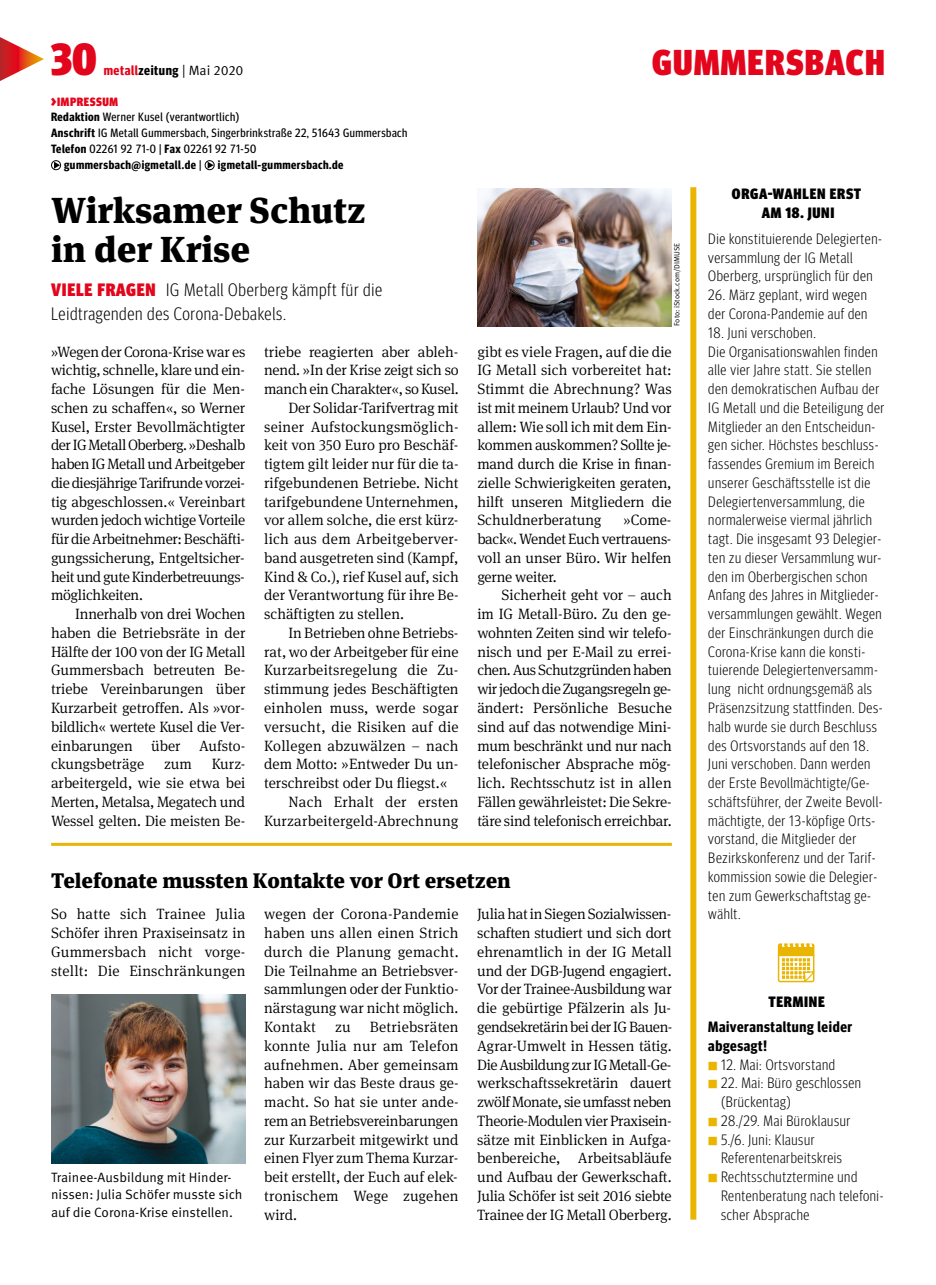
<style>
.page{position:relative;width:936px;height:1285px;background:#fff}
.page>*{position:absolute;margin:0;border:0;box-sizing:border-box;transform-origin:0 0}
.t1{font:900 condensed 45px "Meta Head IGM";color:#e3051b}
.t2{font:900 36px/39px "Meta Serif IGM";color:#000}
.t3{font:900 condensed 36px "Meta Head IGM";letter-spacing:.04em;color:#e3051b}
.t4{font:900 21px "Meta Serif IGM";color:#000}
.t5{font:300 condensed 18px/24px "Meta Head IGM";letter-spacing:.04em;color:#000}
.t6{font:300 15px/18.8px "Meta Serif IGM";color:#000;text-align:justify}
.t7{font:300 condensed 15px/18.8px "Meta Head IGM";letter-spacing:.04em;color:#000}
.t8{font:900 condensed 15px/18.8px "Meta Head IGM";letter-spacing:.05em;color:#000;text-align:center}
.t9{font:700 15px/18.8px "Meta Headline Cond OT";letter-spacing:.04em;color:#000}
.t10{font:13.5px/17.2px "Meta IGM";color:#000}
.t11{font:12px "Meta Headline Cond OT";letter-spacing:.04em;color:#000}
.t12{font:700 12px "Meta Headline Cond OT";letter-spacing:.04em;color:#000}
.t13{font:900 condensed 12px "Meta Head IGM";letter-spacing:.05em;color:#e3051b}
.t14{font:7.5px "Meta IGM";color:#000}
.s1{font-family:"Meta Headline Cond OT";font-weight:700;color:#e3051b}
.s2{font-family:"Meta Headline Cond OT";font-weight:700}
.s3{font-size:15px}
.s4{font-weight:700}
.s5{font-weight:400}
.s6{font-weight:900;color:#e3051b}
.s7{font-family:"Meta IGM";font-weight:700;font-stretch:normal;font-size:11.25px;color:#eab500}
</style>
<div class="page">
<svg style="left:0;top:37px;width:44px;height:44px"></svg>
<svg style="left:51px;top:160px;width:10px;height:10px"></svg>
<svg style="left:205px;top:160px;width:10px;height:10px"></svg>
<div style="left:690px;top:187px;width:6px;height:1032px;background:#eab500"></div>
<svg style="left:777px;top:943px;width:37px;height:39px"></svg>
<hr style="left:51px;top:842px;width:620px;height:3px;background:#eab500">
<img style="left:51px;top:994px;width:194px;height:168px">
<img style="left:477px;top:189px;width:194px;height:137px">
<h1 class="t1" style="left:51px;top:23px;width:47px">30</h1>
<p class="t10" style="left:104px;top:61px;width:141px"><span class="s1">metall</span><span class="s2">zeitung</span> | Mai 2020</p>
<p class="t13" style="left:51px;top:92px;width:68px"><span class="s3">&gt;</span>IMPRESSUM</p>
<p class="t11" style="left:51px;top:110px;width:190px"><span class="s4">Redaktion</span> Werner Kusel (verantwortlich)</p>
<p class="t11" style="left:51px;top:126px;width:358px"><span class="s4">Anschrift</span> IG Metall Gummersbach, Singerbrinkstraße 22, 51643 Gummersbach</p>
<p class="t11" style="left:51px;top:141px;width:206px"><span class="s4">Telefon</span> 02261 92 71-0 | <span class="s4">Fax</span> 02261 92 71-50</p>
<p class="t12" style="left:64px;top:157px;width:139px">gummersbach@igmetall.de <span class="s5">|</span></p>
<p class="t12" style="left:218px;top:157px;width:127px">igmetall-gummersbach.de</p>
<h2 class="t3" style="left:652px;top:34px;width:234px">GUMMERSBACH</h2>
<h2 class="t2" style="left:51px;top:187px;width:316px">Wirksamer Schutz in der Krise</h2>
<p class="t5" style="left:51px;top:277px;width:332px"><span class="s6">VIELE FRAGEN</span> IG Metall Oberberg kämpft für die<br>Leidtragenden des Corona-Debakels.</p>
<p class="t6" style="left:51px;top:341px;width:196px">»Wegen der Corona-Krise war es wichtig, schnelle, klare und ein&shy;fache Lösungen für die Men&shy;schen zu schaffen«, so Werner Kusel, Erster Bevollmächtigter der IG Metall Oberberg. »Deshalb haben IG Metall und Arbeitgeber die diesjährige Tarifrunde vorzei&shy;tig abgeschlossen.« Vereinbart wurden jedoch wichtige Vorteile für die Arbeitnehmer: Beschäfti&shy;gungssicherung, Entgeltsicher&shy;heit und gute Kinderbetreuungs&shy;möglichkeiten.</p>
<p class="t6" style="left:51px;top:603px;width:196px;text-indent:24px">Innerhalb von drei Wochen haben die Betriebsräte in der Hälfte der 100 von der IG Metall Gummersbach betreuten Be&shy;triebe Vereinbarungen über Kurzarbeit getroffen. Als »vor&shy;bildlich« wertete Kusel die Ver&shy;einbarungen über Aufsto&shy;ckungsbeträge</p>
<p class="t6" style="left:51px;top:753px;width:196px;text-indent:161px">Kurz&shy;arbeitergeld, wie sie etwa bei Merten, Metalsa, Megatech und Wessel gelten. Die meisten Be-</p>
<p class="t6" style="left:164px;top:753px;width:29px">zum</p>
<p class="t6" style="left:264px;top:341px;width:196px">triebe reagierten aber ableh-</p>
<p class="t6" style="left:264px;top:360px;width:196px">nend. »In der Krise zeigt sich so</p>
<p class="t6" style="left:264px;top:378px;width:196px">manch ein Charakter«, so Kusel.</p>
<p class="t6" style="left:288px;top:397px;width:172px">Der Solidar-Tarifvertrag mit</p>
<p class="t6" style="left:264px;top:416px;width:196px">seiner Aufstockungsmöglich-</p>
<p class="t6" style="left:264px;top:435px;width:195px">keit von 350 Euro pro Beschäf-</p>
<p class="t6" style="left:264px;top:453px;width:196px">tigtem gilt leider nur für die ta-</p>
<p class="t6" style="left:264px;top:472px;width:196px">rifgebundenen Betriebe. Nicht</p>
<p class="t6" style="left:264px;top:491px;width:196px">tarifgebundene Unternehmen,</p>
<p class="t6" style="left:264px;top:510px;width:196px">vor allem solche, die erst kürz-</p>
<p class="t6" style="left:264px;top:528px;width:196px">lich aus dem Arbeitgeberver-</p>
<p class="t6" style="left:264px;top:547px;width:196px">band ausgetreten sind (Kampf,</p>
<p class="t6" style="left:264px;top:566px;width:196px">Kind &amp; Co.), rief Kusel auf, sich</p>
<p class="t6" style="left:264px;top:585px;width:196px">der Verantwortung für ihre Be-</p>
<p class="t6" style="left:264px;top:603px;width:141px">schäftigten zu stellen.</p>
<p class="t6" style="left:288px;top:622px;width:171px">In Betrieben ohne Betriebs-</p>
<p class="t6" style="left:264px;top:641px;width:196px">rat, wo der Arbeitgeber für eine</p>
<p class="t6" style="left:264px;top:660px;width:196px">Kurzarbeitsregelung die Zu-</p>
<p class="t6" style="left:264px;top:678px;width:196px">stimmung jedes Beschäftigten</p>
<p class="t6" style="left:264px;top:697px;width:196px">einholen muss, werde sogar</p>
<p class="t6" style="left:264px;top:716px;width:196px">versucht, die Risiken auf die</p>
<p class="t6" style="left:264px;top:735px;width:196px">Kollegen abzuwälzen – nach</p>
<p class="t6" style="left:264px;top:753px;width:196px">dem Motto: »Entweder Du un-</p>
<p class="t6" style="left:264px;top:772px;width:184px">terschreibst oder Du fliegst.«</p>
<p class="t6" style="left:288px;top:791px;width:172px">Nach Erhalt der ersten</p>
<p class="t6" style="left:264px;top:810px;width:196px">Kurzarbeitergeld-Abrechnung</p>
<p class="t14" style="left:671px;top:326px;width:84px;rotate:-90deg">Foto: iStock.com/DIMUSE</p>
<p class="t6" style="left:477px;top:341px;width:196px">gibt es viele Fragen, auf die die IG Metall sich vorbereitet hat:<br>Stimmt die Abrechnung? Was ist mit meinem Urlaub? Und vor allem: Wie soll ich mit dem Ein&shy;kommen auskommen? Sollte je&shy;mand durch die Krise in finan&shy;zielle Schwierigkeiten geraten, hilft unseren Mitgliedern die Schuldnerberatung</p>
<p class="t6" style="left:477px;top:510px;width:196px;text-indent:146px">»Come&shy;back«. Wendet Euch vertrauens&shy;voll an unser Büro. Wir helfen gerne weiter.</p>
<p class="t6" style="left:477px;top:585px;width:196px;text-indent:24px">Sicherheit geht vor – auch im IG Metall-Büro. Zu den ge&shy;wohnten Zeiten sind wir telefo&shy;nisch und per E-Mail zu errei&shy;chen. Aus Schutzgründen haben wir jedoch die Zugangsregeln ge&shy;ändert: Persönliche Besuche sind auf das notwendige Mini&shy;mum beschränkt und nur nach telefonischer Absprache mög&shy;lich. Rechtsschutz ist in allen Fällen gewährleistet: Die Sekre&shy;täre sind telefonisch erreichbar.</p>
<h3 class="t4" style="left:51px;top:863px;width:461px">Telefonate mussten Kontakte vor Ort ersetzen</h3>
<p class="t6" style="left:51px;top:903px;width:196px">So hatte sich Trainee Julia Schöfer ihren Praxiseinsatz in Gummersbach nicht vorge&shy;stellt: Die Einschränkungen</p>
<p class="t6" style="left:264px;top:903px;width:196px">wegen der Corona-Pandemie haben uns allen einen Strich durch die Planung gemacht.<br>Die Teilnahme an Betriebsver&shy;sammlungen oder der Funktio&shy;närstagung war nicht möglich.<br>Kontakt</p>
<p class="t6" style="left:264px;top:1016px;width:196px;text-indent:106px">Betriebsräten konnte Julia nur am Telefon aufnehmen. Aber gemeinsam haben wir das Beste draus ge&shy;macht. So hat sie unter ande&shy;rem an Betriebsvereinbarungen zur Kurzarbeit mitgewirkt und einen Flyer zum Thema Kurzar&shy;beit erstellt, der Euch auf elek&shy;tronischem Wege zugehen wird.</p>
<p class="t6" style="left:335px;top:1016px;width:17px">zu</p>
<p class="t10" style="left:51px;top:1167px;width:193px">Trainee-Ausbildung mit Hinder&shy;nissen: Julia Schöfer musste sich auf die Corona-Krise einstellen.</p>
<p class="t6" style="left:477px;top:903px;width:197px">Julia hat in Siegen Sozialwissen&shy;schaften studiert und sich dort ehrenamtlich in der IG Metall und der DGB-Jugend engagiert.<br>Vor der Trainee-Ausbildung war die gebürtige Pfälzerin als Ju&shy;gendsekretärin bei der IG Bauen-Agrar-Umwelt in Hessen tätig.<br>Die Ausbildung zur IG Metall-Ge&shy;werkschaftssekretärin dauert zwölf Monate, sie umfasst neben Theorie-Modulen vier Praxisein&shy;sätze mit Einblicken in Aufga&shy;benbereiche, Arbeitsabläufe und Aufbau der Gewerkschaft.<br>Julia Schöfer ist seit 2016 siebte Trainee der IG Metall Oberberg.</p>
<p class="t8" style="left:732px;top:183px;width:131px">ORGA-WAHLEN ERST<br>AM 18. JUNI</p>
<p class="t7" style="left:708px;top:228px;width:175px">Die konstituierende Delegierten&shy;versammlung der IG Metall<br>Oberberg, ursprünglich für den</p>
<p class="t7" style="left:708px;top:284px;width:161px">26. März geplant, wird wegen der Corona-Pandemie auf den</p>
<p class="t7" style="left:708px;top:322px;width:177px">18. Juni verschoben.<br>Die Organisationswahlen finden alle vier Jahre statt. Sie stellen den demokratischen Aufbau der<br>IG Metall und die Beteiligung der<br>Mitglieder an den Entscheidun&shy;gen sicher. Höchstes beschluss&shy;fassendes Gremium im Bereich unserer Geschäftsstelle ist die<br>Delegiertenversammlung, die normalerweise viermal jährlich tagt. Die insgesamt 93 Delegier&shy;ten zu dieser Versammlung wur&shy;den im Oberbergischen schon<br>Anfang des Jahres in Mitglieder&shy;versammlungen gewählt. Wegen der Einschränkungen durch die<br>Corona-Krise kann die konsti&shy;tuierende Delegiertenversamm&shy;lung nicht ordnungsgemäß als<br>Präsenzsitzung stattfinden. Des&shy;halb wurde sie durch Beschluss des Ortsvorstands auf den 18.<br>Juni verschoben. Dann werden der Erste Bevollmächtigte/Ge&shy;schäftsführer, der Zweite Bevoll&shy;mächtigte, der 13-köpfige Orts&shy;vorstand, die Mitglieder der<br>Bezirkskonferenz und der Tarif&shy;kommission sowie die Delegier&shy;ten zum Gewerkschaftstag ge&shy;wählt.</p>
<p class="t8" style="left:768px;top:991px;width:58px">TERMINE</p>
<p class="t9" style="left:708px;top:1016px;width:145px">Maiveranstaltung leider abgesagt!</p>
<p class="t7" style="left:708px;top:1053px;width:128px"><span class="s7">■</span> 12. Mai: Ortsvorstand</p>
<p class="t7" style="left:721px;top:1072px;width:141px;text-indent:-13px"><span class="s7">■</span> 22. Mai: Büro geschlossen (Brückentag)</p>
<p class="t7" style="left:708px;top:1109px;width:143px"><span class="s7">■</span> 28./29. Mai Büroklausur</p>
<p class="t7" style="left:721px;top:1128px;width:122px;text-indent:-13px"><span class="s7">■</span> 5./6. Juni: Klausur<br>Referentenarbeitskreis</p>
<p class="t7" style="left:721px;top:1166px;width:164px;text-indent:-13px"><span class="s7">■</span> Rechtsschutztermine und<br>Rentenberatung nach telefoni&shy;scher Absprache</p>
</div>
